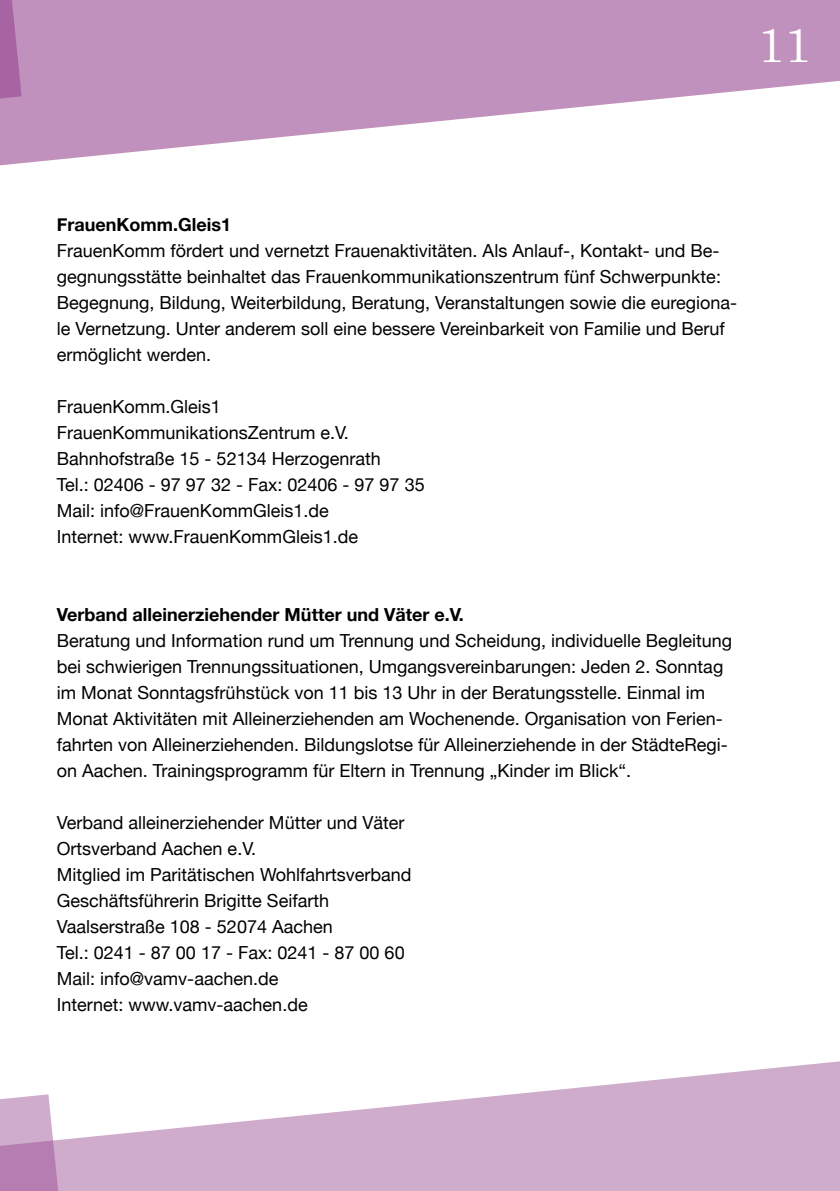
<style>
.page{position:relative;width:840px;height:1191px;background:#fff}
.page>*{position:absolute;margin:0;border:0;box-sizing:border-box;transform-origin:0 0}
.t1{font:48px "Century Schoolbook";color:#fff}
.t2{font:18px/26px "Helvetica Neue";color:#000}
.t3{font:700 18px "Helvetica Neue";color:#000}
</style>
<div class="page">
<svg style="left:0;top:0;width:839px;height:166px;fill:#c091bd"></svg>
<svg style="left:0;top:1061px;width:839px;height:130px;fill:#cfabcc"></svg>
<h1 class="t1" style="left:757px;top:14px;width:55px">11</h1>
<p class="t3" style="left:57px;top:213px;width:176px">FrauenKomm.Gleis1</p>
<p class="t2" style="left:57px;top:237px;width:681px">FrauenKomm fördert und vernetzt Frauenaktivitäten. Als Anlauf-, Kontakt- und Be&shy;gegnungsstätte beinhaltet das Frauenkommunikationszentrum fünf Schwerpunkte:<br>Begegnung, Bildung, Weiterbildung, Beratung, Veranstaltungen sowie die euregiona&shy;le Vernetzung. Unter anderem soll eine bessere Vereinbarkeit von Familie und Beruf ermöglicht werden.</p>
<p class="t2" style="left:57px;top:393px;width:369px">FrauenKomm.Gleis1<br>FrauenKommunikationsZentrum e.V.<br>Bahnhofstraße 15 - 52134 Herzogenrath<br>Tel.: 02406 - 97 97 32 - Fax: 02406 - 97 97 35<br>Mail: info@FrauenKommGleis1.de<br>Internet: www.FrauenKommGleis1.de</p>
<p class="t3" style="left:57px;top:603px;width:408px">Verband alleinerziehender Mütter und Väter e.V.</p>
<p class="t2" style="left:57px;top:627px;width:676px">Beratung und Information rund um Trennung und Scheidung, individuelle Begleitung bei schwierigen Trennungssituationen, Umgangsvereinbarungen: Jeden 2. Sonntag im Monat Sonntagsfrühstück von 11 bis 13 Uhr in der Beratungsstelle. Einmal im Monat Aktivitäten mit Alleinerziehenden am Wochenende. Organisation von Ferien&shy;fahrten von Alleinerziehenden. Bildungslotse für Alleinerziehende in der StädteRegi&shy;on Aachen. Trainingsprogramm für Eltern in Trennung „Kinder im Blick“.</p>
<p class="t2" style="left:57px;top:809px;width:356px">Verband alleinerziehender Mütter und Väter Ortsverband Aachen e.V.<br>Mitglied im Paritätischen Wohlfahrtsverband Geschäftsführerin Brigitte Seifarth Vaalserstraße 108 - 52074 Aachen<br>Tel.: 0241 - 87 00 17 - Fax: 0241 - 87 00 60<br>Mail: info@vamv-aachen.de<br>Internet: www.vamv-aachen.de</p>
</div>
